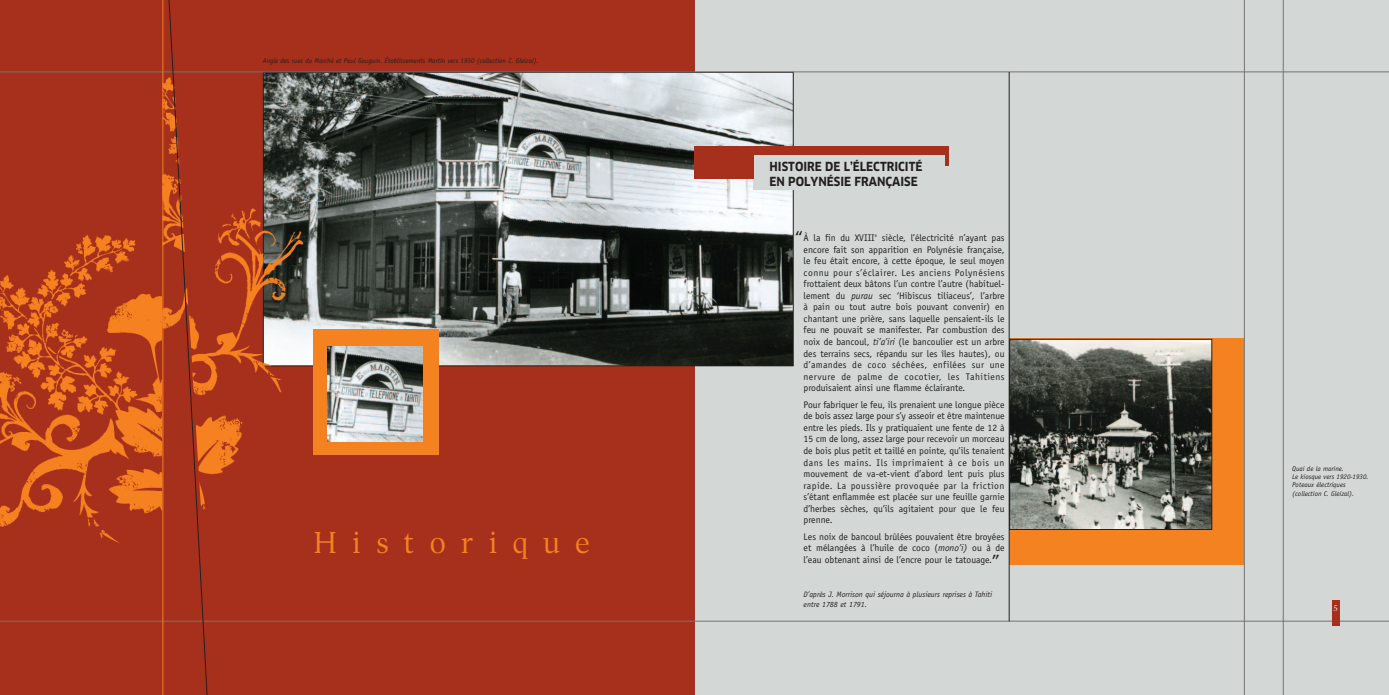
<style>
.page{position:relative;width:1389px;height:695px;background:#fff}
.page>*{position:absolute;margin:0;border:0;box-sizing:border-box;transform-origin:0 0}
.t1{font:26.25px "Divona";letter-spacing:.545em;color:#f58220}
.t2{font:18.38px "Officina Sans";color:#231f20}
.t3{font:700 12.25px/14.7px "Clan OT";color:#231f20;scale:.92 1}
.t4{font:9.62px/11.5px "Officina Sans";color:#231f20;text-align:justify}
.t5{font:italic 7.88px/10.5px "Officina Sans";color:#231f20}
.t6{font:italic 7px/8.4px "Officina Sans";color:#231f20}
.t7{font:7px "Divona";color:#fff}
.s1{font-style:italic}
</style>
<div class="page">
<div style="left:694px;top:0;width:695px;height:694px;background:#d3d8d7"></div>
<div style="left:1009px;top:339px;width:235px;height:226px;background:#f58220"></div>
<div style="left:0;top:0;width:694px;height:694px;background:#a6301c"></div>
<img style="left:265px;top:74px;width:527px;height:290px">
<img style="left:0;top:197px;width:316px;height:346px">
<hr style="left:1283px;top:0;width:1px;height:694px;background:#747471">
<hr style="left:0;top:72px;width:1389px;height:1px;background:#747471">
<hr style="left:0;top:620px;width:1389px;height:1px;background:#747471">
<div style="left:313px;top:329px;width:126px;height:126px;background:#f58220"></div>
<img style="left:328px;top:346px;width:94px;height:95px">
<svg style="left:162px;top:0;width:51px;height:694px"></svg>
<hr style="left:1009px;top:72px;width:1px;height:549px;background:#231f20">
<hr style="left:946px;top:146px;width:3px;height:20px;background:#a6301c">
<div style="left:753px;top:154px;width:176px;height:36px;background:#d3d8d7"></div>
<div style="left:694px;top:146px;width:255px;height:9px;background:#a6301c"></div>
<div style="left:694px;top:151px;width:60px;height:27px;background:#a6301c"></div>
<img style="left:1011px;top:341px;width:199px;height:187px">
<div style="left:1009px;top:339px;width:203px;height:191px;border:1px solid #231f20"></div>
<hr style="left:1244px;top:0;width:1px;height:694px;background:#747471">
<div style="left:1332px;top:600px;width:7px;height:26px;background:#a6301c"></div>
<p class="t6" style="left:263px;top:57px;width:278px">Angle des rues du Marché et Paul Gauguin. Établissements Martin vers 1930 (collection C. Gleizal).</p>
<h1 class="t1" style="left:313px;top:526px;width:279px">Historique</h1>
<p class="t3" style="left:770px;top:160px;width:168px">HISTOIRE DE L’ÉLECTRICITÉ<br>EN POLYNÉSIE FRANÇAISE</p>
<h2 class="t2" style="left:795px;top:230px;width:9px">“</h2>
<p class="t4" style="left:804px;top:233px;width:202px">À la fin du XVIII<sup>e</sup> siècle, l’électricité n’ayant pas encore fait son apparition en Polynésie française, le feu était encore, à cette époque, le seul moyen connu pour s’éclairer. Les anciens Polynésiens frottaient deux bâtons l’un contre l’autre (habituel&shy;lement du <span class="s1">purau</span> sec ‘Hibiscus tiliaceus’, l’arbre à pain ou tout autre bois pouvant convenir) en chantant une prière, sans laquelle pensaient-ils le feu ne pouvait se manifester. Par combustion des noix de bancoul, <span class="s1">ti’a’iri</span> (le bancoulier est un arbre des terrains secs, répandu sur les îles hautes), ou d’amandes de coco séchées, enfilées sur une nervure de palme de cocotier, les Tahitiens produisaient ainsi une flamme éclairante.</p>
<p class="t4" style="left:804px;top:399px;width:202px">Pour fabriquer le feu, ils prenaient une longue pièce de bois assez large pour s’y asseoir et être maintenue entre les pieds. Ils y pratiquaient une fente de 12 à 15 cm de long, assez large pour recevoir un morceau de bois plus petit et taillé en pointe, qu’ils tenaient dans les mains. Ils imprimaient à ce bois un mouvement de va-et-vient d’abord lent puis plus rapide. La poussière provoquée par la friction s’étant enflammée est placée sur une feuille garnie d’herbes sèches, qu’ils agitaient pour que le feu prenne.</p>
<p class="t4" style="left:804px;top:531px;width:202px">Les noix de bancoul brûlées pouvaient être broyées et mélangées à l’huile de coco (<span class="s1">mono’i)</span> ou à de l’eau obtenant ainsi de l’encre pour le tatouage.</p>
<p class="t5" style="left:804px;top:589px;width:190px">D’après J. Morrison qui séjourna à plusieurs reprises à Tahiti entre 1788 et 1791.</p>
<h2 class="t2" style="left:992px;top:555px;width:9px">”</h2>
<p class="t6" style="left:1292px;top:464px;width:78px">Quai de la marine.<br>Le kiosque vers 1920-1930.<br>Poteaux électriques (collection C. Gleizal).</p>
<p class="t7" style="left:1333px;top:603px;width:6px">5</p>
</div>
